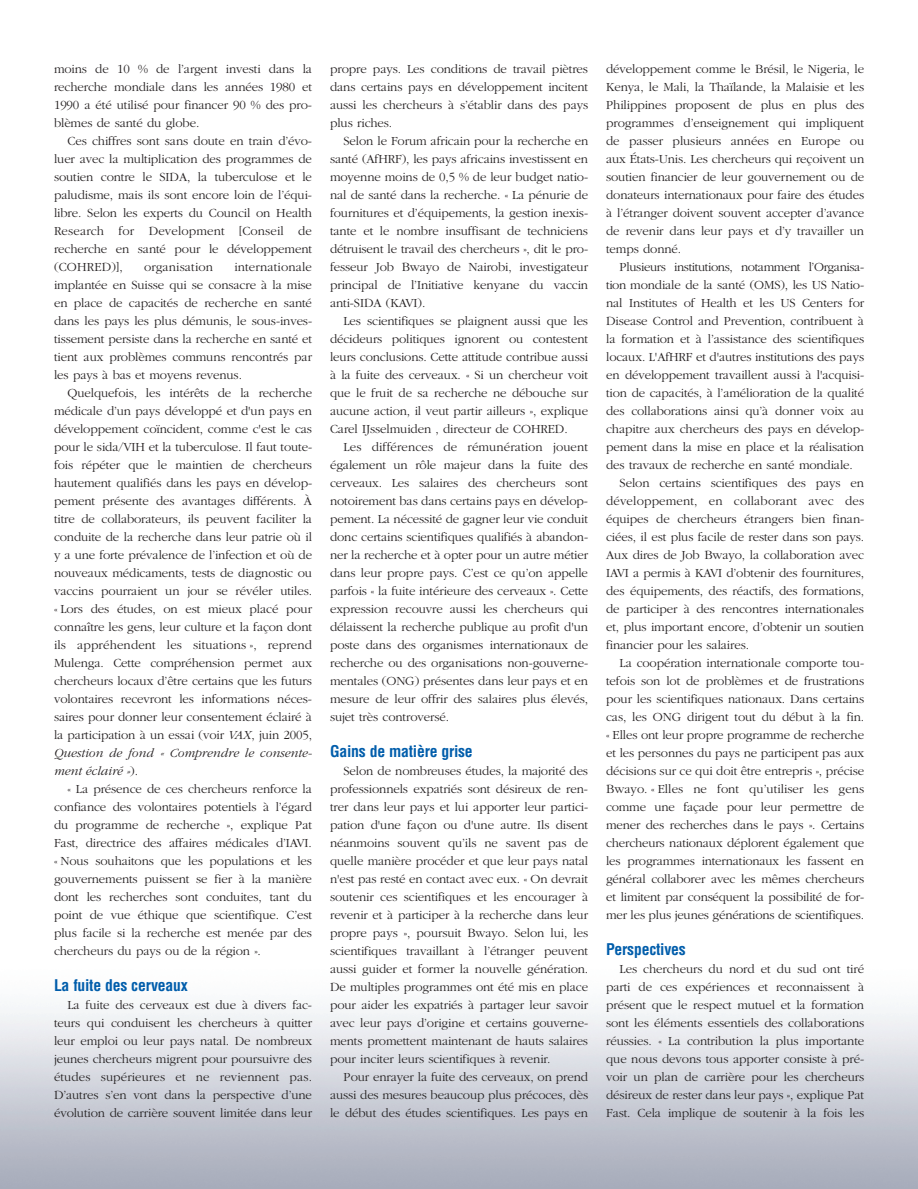
<style>
.page{position:relative;width:918px;height:1189px;background:#fff}
.page>*{position:absolute;margin:0;border:0;box-sizing:border-box;transform-origin:0 0}
.t1{font:700 condensed 15.75px "Helvetica";letter-spacing:-.015em;color:#015dab}
.t2{font:300 12.9px/18px "Garamond";letter-spacing:-.01em;color:#231f20;text-align:justify}
.t3{font:300 12.9px "Garamond";letter-spacing:.01em;color:#231f20}
.t4{font:300 12.9px "Garamond";letter-spacing:-.03em;color:#231f20}
.s1{font-style:italic}
</style>
<div class="page">
<svg style="left:0;top:1002px;width:918px;height:187px;background:#cdd0d9"></svg>
<p class="t2" style="left:54px;top:61px;width:260px">moins de 10 % de l’argent investi dans la recherche mondiale dans les années 1980 et 1990 a été utilisé pour financer 90 % des pro&shy;blèmes de santé du globe.</p>
<p class="t2" style="left:54px;top:133px;width:260px;text-indent:13px">Ces chiffres sont sans doute en train d’évo&shy;luer avec la multiplication des programmes de soutien contre le SIDA, la tuberculose et le paludisme, mais ils sont encore loin de l’équi&shy;libre. Selon les experts du Council on Health Research for Development [Conseil de recherche en santé pour le développement (COHRED)],</p>
<p class="t2" style="left:54px;top:259px;width:260px;text-indent:180px">internationale implantée en Suisse qui se consacre à la mise en place de capacités de recherche en santé dans les pays les plus démunis, le sous-inves&shy;tissement persiste dans la recherche en santé et tient aux problèmes communs rencontrés par les pays à bas et moyens revenus.</p>
<p class="t2" style="left:54px;top:385px;width:260px;text-indent:13px">Quelquefois, les intérêts de la recherche médicale d’un pays développé et d'un pays en développement coïncident, comme c'est le cas pour le sida/VIH et la tuberculose. Il faut toute&shy;fois répéter que le maintien de chercheurs hautement qualifiés dans les pays en dévelop&shy;pement présente des avantages différents. À titre de collaborateurs, ils peuvent faciliter la conduite de la recherche dans leur patrie où il y a une forte prévalence de l’infection et où de nouveaux médicaments, tests de diagnostic ou vaccins pourraient un jour se révéler utiles. « Lors des études, on est mieux placé pour connaître les gens, leur culture et la façon dont ils appréhendent les situations », reprend Mulenga. Cette compréhension permet aux chercheurs locaux d’être certains que les futurs volontaires recevront les informations néces&shy;saires pour donner leur consentement éclairé à la participation à un essai (voir <span class="s1">VAX</span>, juin 2005, <span class="s1">Question de fond « Comprendre le consente&shy;ment éclairé »</span>).</p>
<p class="t2" style="left:54px;top:781px;width:260px;text-indent:13px">« La présence de ces chercheurs renforce la confiance des volontaires potentiels à l’égard du programme de recherche », explique Pat Fast, directrice des affaires médicales d’IAVI. « Nous souhaitons que les populations et les gouvernements puissent se fier à la manière dont les recherches sont conduites, tant du point de vue éthique que scientifique. C’est plus facile si la recherche est menée par des chercheurs du pays ou de la région ».</p>
<p class="t1" style="left:54px;top:979px;width:135px">La fuite des cerveaux</p>
<p class="t2" style="left:54px;top:997px;width:260px;text-indent:13px">La fuite des cerveaux est due à divers fac&shy;teurs qui conduisent les chercheurs à quitter leur emploi ou leur pays natal. De nombreux jeunes chercheurs migrent pour poursuivre des études supérieures et ne reviennent pas.<br>D’autres s’en vont dans la perspective d’une évolution de carrière souvent limitée dans leur</p>
<p class="t3" style="left:144px;top:262px;width:71px">organisation</p>
<p class="t2" style="left:330px;top:61px;width:260px">propre pays. Les conditions de travail piètres dans certains pays en développement incitent aussi les chercheurs à s’établir dans des pays plus riches.</p>
<p class="t2" style="left:330px;top:133px;width:260px;text-indent:13px">Selon le Forum africain pour la recherche en santé (AfHRF), les pays africains investissent en moyenne moins de 0,5 % de leur budget natio&shy;nal de santé dans la recherche. « La pénurie de fournitures et d’équipements, la gestion inexis&shy;tante et le nombre insuffisant de techniciens détruisent le travail des chercheurs », dit le pro&shy;fesseur Job Bwayo de Nairobi, investigateur principal de l’Initiative kenyane du vaccin anti-SIDA (KAVI).</p>
<p class="t2" style="left:330px;top:313px;width:260px;text-indent:13px">Les scientifiques se plaignent aussi que les décideurs politiques ignorent ou contestent leurs conclusions. Cette attitude contribue aussi à la fuite des cerveaux. « Si un chercheur voit que le fruit de sa recherche ne débouche sur aucune action, il veut partir ailleurs », explique Carel IJsselmuiden , directeur de COHRED.</p>
<p class="t2" style="left:330px;top:439px;width:260px;text-indent:13px">Les différences de rémunération jouent également un rôle majeur dans la fuite des cerveaux. Les salaires des chercheurs sont notoirement bas dans certains pays en dévelop&shy;pement. La nécessité de gagner leur vie conduit donc certains scientifiques qualifiés à abandon&shy;ner la recherche et à opter pour un autre métier dans leur propre pays. C’est ce qu’on appelle parfois « la fuite intérieure des cerveaux ». Cette expression recouvre aussi les chercheurs qui délaissent la recherche publique au profit d'un poste dans des organismes internationaux de recherche ou des organisations non-gouverne&shy;mentales (ONG) présentes dans leur pays et en mesure de leur offrir des salaires plus élevés, sujet très controversé.</p>
<p class="t1" style="left:330px;top:745px;width:144px">Gains de matière grise</p>
<p class="t2" style="left:330px;top:763px;width:260px;text-indent:13px">Selon de nombreuses études, la majorité des professionnels expatriés sont désireux de ren&shy;trer dans leur pays et lui apporter leur partici&shy;pation d'une façon ou d'une autre. Ils disent néanmoins souvent qu’ils ne savent pas de quelle manière procéder et que leur pays natal n'est pas resté en contact avec eux. « On devrait soutenir ces scientifiques et les encourager à revenir et à participer à la recherche dans leur propre pays », poursuit Bwayo. Selon lui, les scientifiques travaillant à l’étranger peuvent aussi guider et former la nouvelle génération.<br>De multiples programmes ont été mis en place pour aider les expatriés à partager leur savoir avec leur pays d’origine et certains gouverne&shy;ments promettent maintenant de hauts salaires pour inciter leurs scientifiques à revenir.</p>
<p class="t2" style="left:330px;top:1069px;width:260px;text-indent:13px">Pour enrayer la fuite des cerveaux, on prend aussi des mesures beaucoup plus précoces, dès le début des études scientifiques. Les pays en</p>
<p class="t2" style="left:606px;top:61px;width:260px">développement comme le Brésil, le Nigeria, le Kenya, le Mali, la Thaïlande, la Malaisie et les Philippines proposent de plus en plus des programmes d’enseignement qui impliquent de passer plusieurs années en Europe ou aux États-Unis. Les chercheurs qui reçoivent un soutien financier de leur gouvernement ou de donateurs internationaux pour faire des études à l’étranger doivent souvent accepter d’avance de revenir dans leur pays et d’y travailler un temps donné.</p>
<p class="t4" style="left:620px;top:262px;width:246px">Plusieurs institutions, notamment l’Organisa-</p>
<p class="t2" style="left:606px;top:277px;width:260px">tion mondiale de la santé (OMS), les US Natio-</p>
<p class="t2" style="left:606px;top:295px;width:260px">nal Institutes of Health et les US Centers for</p>
<p class="t2" style="left:606px;top:313px;width:259px">Disease Control and Prevention, contribuent à</p>
<p class="t2" style="left:606px;top:331px;width:260px">la formation et à l’assistance des scientifiques</p>
<p class="t2" style="left:606px;top:349px;width:259px">locaux. L'AfHRF et d'autres institutions des pays</p>
<p class="t2" style="left:606px;top:367px;width:260px">en développement travaillent aussi à l'acquisi-</p>
<p class="t2" style="left:606px;top:385px;width:260px">tion de capacités, à l’amélioration de la qualité</p>
<p class="t2" style="left:606px;top:403px;width:260px">des collaborations ainsi qu’à donner voix au</p>
<p class="t2" style="left:606px;top:421px;width:259px">chapitre aux chercheurs des pays en dévelop-</p>
<p class="t2" style="left:606px;top:439px;width:260px">pement dans la mise en place et la réalisation</p>
<p class="t2" style="left:606px;top:457px;width:248px">des travaux de recherche en santé mondiale.</p>
<p class="t2" style="left:620px;top:475px;width:246px">Selon certains scientifiques des pays en</p>
<p class="t3" style="left:606px;top:496px;width:260px">développement, en collaborant avec des</p>
<p class="t2" style="left:606px;top:511px;width:260px">équipes de chercheurs étrangers bien finan-</p>
<p class="t2" style="left:606px;top:529px;width:259px">ciées, il est plus facile de rester dans son pays.</p>
<p class="t2" style="left:606px;top:547px;width:259px">Aux dires de Job Bwayo, la collaboration avec</p>
<p class="t2" style="left:606px;top:565px;width:259px">IAVI a permis à KAVI d’obtenir des fournitures,</p>
<p class="t2" style="left:606px;top:583px;width:260px">des équipements, des réactifs, des formations,</p>
<p class="t2" style="left:606px;top:601px;width:259px">de participer à des rencontres internationales</p>
<p class="t2" style="left:606px;top:619px;width:259px">et, plus important encore, d’obtenir un soutien</p>
<p class="t2" style="left:606px;top:637px;width:144px">financier pour les salaires.</p>
<p class="t2" style="left:620px;top:655px;width:246px">La coopération internationale comporte tou-</p>
<p class="t2" style="left:606px;top:673px;width:260px">tefois son lot de problèmes et de frustrations</p>
<p class="t2" style="left:606px;top:691px;width:260px">pour les scientifiques nationaux. Dans certains</p>
<p class="t2" style="left:606px;top:709px;width:259px">cas, les ONG dirigent tout du début à la fin.</p>
<p class="t2" style="left:606px;top:727px;width:259px">« Elles ont leur propre programme de recherche</p>
<p class="t2" style="left:606px;top:745px;width:260px">et les personnes du pays ne participent pas aux</p>
<p class="t2" style="left:606px;top:763px;width:259px">décisions sur ce qui doit être entrepris », précise</p>
<p class="t2" style="left:606px;top:781px;width:259px">Bwayo. « Elles ne font qu’utiliser les gens</p>
<p class="t2" style="left:606px;top:799px;width:260px">comme une façade pour leur permettre de</p>
<p class="t2" style="left:606px;top:817px;width:259px">mener des recherches dans le pays ». Certains</p>
<p class="t2" style="left:606px;top:835px;width:259px">chercheurs nationaux déplorent également que</p>
<p class="t2" style="left:606px;top:853px;width:260px">les programmes internationaux les fassent en</p>
<p class="t2" style="left:606px;top:871px;width:259px">général collaborer avec les mêmes chercheurs</p>
<p class="t2" style="left:606px;top:889px;width:260px">et limitent par conséquent la possibilité de for-</p>
<p class="t2" style="left:606px;top:907px;width:260px">mer les plus jeunes générations de scientifiques.</p>
<p class="t1" style="left:606px;top:943px;width:81px">Perspectives</p>
<p class="t2" style="left:606px;top:961px;width:260px;text-indent:13px">Les chercheurs du nord et du sud ont tiré parti de ces expériences et reconnaissent à présent que le respect mutuel et la formation sont les éléments essentiels des collaborations réussies. « La contribution la plus importante que nous devons tous apporter consiste à pré&shy;voir un plan de carrière pour les chercheurs désireux de rester dans leur pays », explique Pat Fast. Cela implique de soutenir à la fois les</p>
</div>
